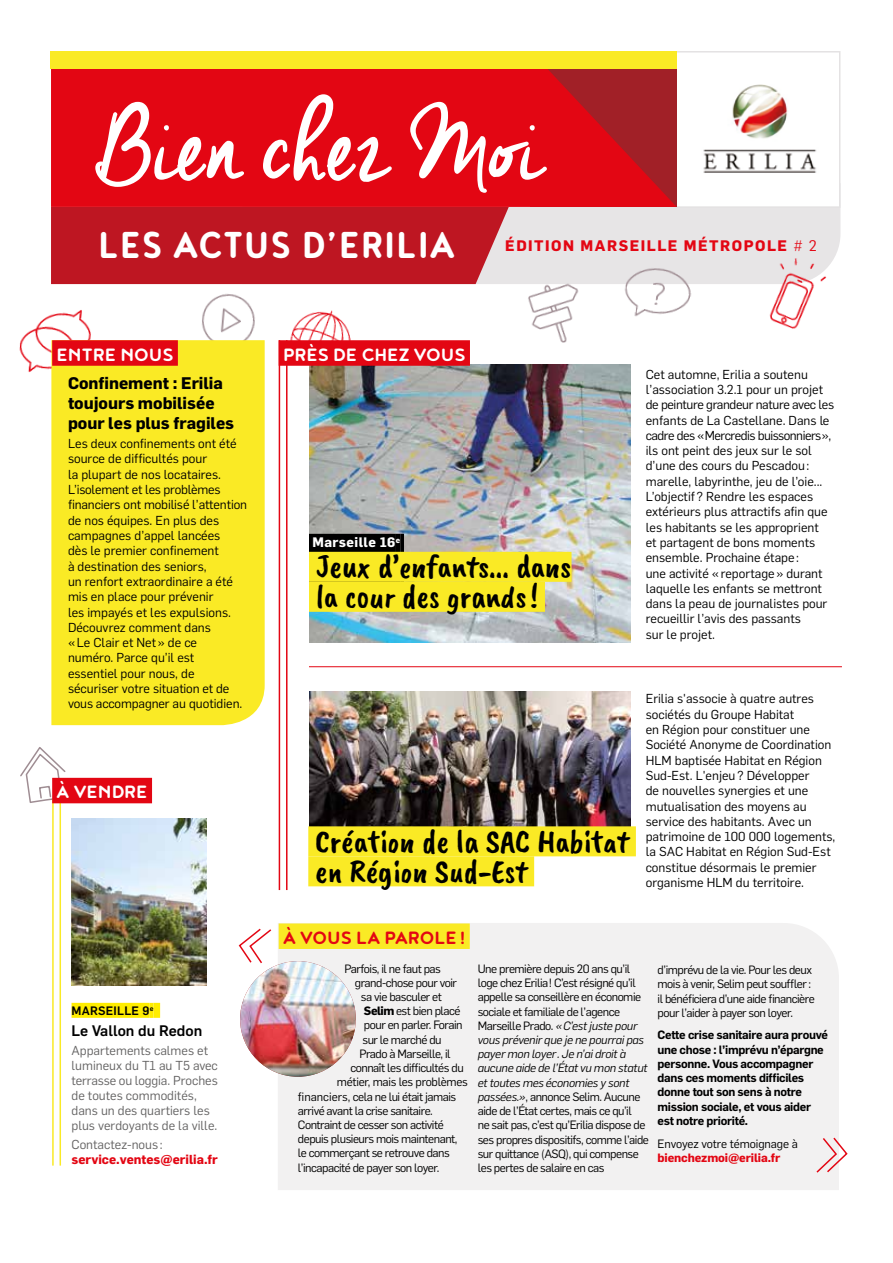
<style>
.page{position:relative;width:893px;height:1263px;background:#fff}
.page>*{position:absolute;margin:0;border:0;box-sizing:border-box;transform-origin:0 0}
.t1{font:125.55px "Cheddar Jack";letter-spacing:-.005em;color:#fff}
.t2{font:46.05px "Noyh Slim R Bold";letter-spacing:.02em;color:#fff}
.t3{font:33px/30px "Caveat Brush";color:#000}
.t4{font:21.9px "Noyh R Bold";color:#fff}
.t5{font:21.9px "Noyh R Bold";color:#e30613}
.t6{font:700 16.5px/19.8px "Flama";color:#000}
.t7{font:700 15px "Flama";letter-spacing:.1em;color:#e30613}
.t8{font:500 15px "Flama";color:#000}
.t9{font:700 13.5px "Flama";letter-spacing:.03em;color:#fff}
.t10{font:12.75px/15.3px "Flama";color:#000}
.t11{font:12.75px/15px "Flama";color:#646363}
.t12{font:700 12.75px "Flama";color:#e30613}
.t13{font:500 12px "Flama";letter-spacing:.02em;color:#000}
.t14{font:11.85px/14.2px "Flama";letter-spacing:-.04em;color:#000}
.t15{font:600 11.85px/14.2px "Flama";letter-spacing:-.025em;color:#000}
.t16{font:11.85px "Flama";letter-spacing:-.01em;color:#000}
.t17{font:700 11.85px "Flama";letter-spacing:-.01em;color:#e30613}
.s1{font-weight:400}
.s2{font-weight:700}
.s3{font-style:italic}
</style>
<div class="page">
<div style="left:509px;top:207px;width:331px;height:77px;background:#e7e5e6"></div>
<div style="left:51px;top:207px;width:458px;height:77px;background:#be1622"></div>
<img style="left:291px;top:310px;width:60px;height:30px">
<img style="left:19px;top:310px;width:72px;height:63px">
<img style="left:187px;top:282px;width:104px;height:96px">
<img style="left:488px;top:247px;width:238px;height:118px">
<img style="left:747px;top:254px;width:93px;height:75px">
<div style="left:674px;top:51px;width:166px;height:157px;background:#fff;border:2px solid #e4e2e3"></div>
<img style="left:703px;top:84px;width:114px;height:89px">
<svg style="left:51px;top:69px;width:626px;height:138px;background:#dc0815"></svg>
<div style="left:50px;top:51px;width:627px;height:18px;background:#faea25"></div>
<div style="left:51px;top:340px;width:214px;height:385px;background:#faea25"></div>
<div style="left:52px;top:340px;width:126px;height:26px;background:#e30613"></div>
<div style="left:278px;top:923px;width:561px;height:267px;background:#f2f1f1"></div>
<hr style="left:279px;top:340px;width:1px;height:550px;background:#e30613">
<hr style="left:286px;top:340px;width:2px;height:550px;background:#e30613">
<img style="left:309px;top:365px;width:322px;height:277px">
<img style="left:309px;top:691px;width:322px;height:135px">
<div style="left:279px;top:340px;width:191px;height:26px;background:#e30613"></div>
<div style="left:279px;top:923px;width:191px;height:26px;background:#faea25"></div>
<svg style="left:238px;top:928px;width:34px;height:35px"></svg>
<svg style="left:815px;top:1136px;width:33px;height:38px"></svg>
<div style="left:309px;top:534px;width:87px;height:57px;background:#000"></div>
<hr style="left:396px;top:534px;width:4px;height:57px;background:#000">
<svg style="left:400px;top:534px;width:4px;height:18px"></svg>
<div style="left:309px;top:552px;width:262px;height:30px;background:#faea25"></div>
<div style="left:309px;top:582px;width:236px;height:30px;background:#faea25"></div>
<img style="left:240px;top:961px;width:116px;height:116px;border-radius:58px">
<div style="left:308px;top:826px;width:328px;height:30px;background:#faea25"></div>
<div style="left:308px;top:856px;width:226px;height:30px;background:#faea25"></div>
<hr style="left:309px;top:666px;width:533px;height:1px;background:#e30613">
<svg style="left:20px;top:747px;width:47px;height:57px"></svg>
<hr style="left:52px;top:799px;width:2px;height:366px;background:#faea25">
<hr style="left:60px;top:799px;width:1px;height:366px;background:#faea25">
<div style="left:52px;top:778px;width:100px;height:25px;background:#e30613"></div>
<div style="left:72px;top:1003px;width:78px;height:15px;background:#ffed00"></div>
<hr style="left:150px;top:1003px;width:3px;height:15px;background:#ffed00">
<div style="left:153px;top:1003px;width:7px;height:15px;background:#ffed00"></div>
<img style="left:72px;top:818px;width:135px;height:168px">
<h1 class="t1" style="left:95px;top:76px;width:451px">Bien chez Moi</h1>
<h2 class="t2" style="left:98px;top:218px;width:358px">LES ACTUS D’ERILIA</h2>
<p class="t7" style="left:505px;top:234px;width:313px">ÉDITION MARSEILLE MÉTROPOLE <span class="s1"># 2</span></p>
<h3 class="t4" style="left:57px;top:342px;width:118px">ENTRE NOUS</h3>
<p class="t6" style="left:68px;top:372px;width:168px">Confinement : Erilia toujours mobilisée pour les plus fragiles</p>
<p class="t10" style="left:68px;top:435px;width:181px">Les deux confinements ont été source de difficultés pour<br>la plupart de nos locataires.<br>L’isolement et les problèmes financiers ont mobilisé l’attention de nos équipes. En plus des campagnes d’appel lancées<br>dès le premier confinement<br>à destination des seniors,<br>un renfort extraordinaire a été mis en place pour prévenir<br>les impayés et les expulsions.<br>Découvrez comment dans<br>«Le Clair et Net» de ce<br>numéro. Parce qu’il est<br>essentiel pour nous, de sécuriser votre situation et de vous accompagner au quotidien.</p>
<h3 class="t4" style="left:57px;top:779px;width:93px">À VENDRE</h3>
<p class="t13" style="left:72px;top:1002px;width:83px">MARSEILLE 9<sup>e</sup></p>
<p class="t8" style="left:72px;top:1020px;width:132px">Le Vallon du Redon</p>
<p class="t11" style="left:72px;top:1042px;width:148px">Appartements calmes et lumineux du T1 au T5 avec terrasse ou loggia. Proches de toutes commodités, dans un des quartiers les plus verdoyants de la ville.</p>
<p class="t11" style="left:72px;top:1136px;width:93px">Contactez-nous :</p>
<p class="t12" style="left:72px;top:1150px;width:148px">service.ventes@erilia.fr</p>
<h3 class="t4" style="left:283px;top:342px;width:184px">PRÈS DE CHEZ VOUS</h3>
<p class="t9" style="left:312px;top:533px;width:89px">Marseille 16<sup>e</sup></p>
<h3 class="t3" style="left:316px;top:552px;width:257px">Jeux d’enfants... dans la cour des grands!</h3>
<p class="t10" style="left:646px;top:366px;width:190px">Cet automne, Erilia a soutenu l’association 3.2.1 pour un projet de peinture grandeur nature avec les enfants de La Castellane. Dans le cadre des «Mercredis buissonniers», ils ont peint des jeux sur le sol d’une des cours du Pescadou: marelle, labyrinthe, jeu de l’oie...<br>L’objectif? Rendre les espaces extérieurs plus attractifs afin que les habitants se les approprient<br>et partagent de bons moments ensemble. Prochaine étape:<br>une activité «reportage» durant laquelle les enfants se mettront dans la peau de journalistes pour recueillir l’avis des passants<br>sur le projet.</p>
<h3 class="t3" style="left:315px;top:827px;width:315px">Création de la SAC Habitat en Région Sud-Est</h3>
<h3 class="t5" style="left:283px;top:925px;width:184px">À VOUS LA PAROLE!</h3>
<p class="t10" style="left:646px;top:690px;width:191px">Erilia s'associe à quatre autres sociétés du Groupe Habitat<br>en Région pour constituer une<br>Société Anonyme de Coordination<br>HLM baptisée Habitat en Région<br>Sud-Est. L'enjeu? Développer<br>de nouvelles synergies et une mutualisation des moyens au service des habitants. Avec un patrimoine de 100 000 logements, la SAC Habitat en Région Sud-Est constitue désormais le premier organisme HLM du territoire.</p>
<p class="t14" style="left:344px;top:960px;width:98px">Parfois, il ne faut pas</p>
<p class="t14" style="left:355px;top:975px;width:104px">grand-chose pour voir</p>
<p class="t14" style="left:361px;top:989px;width:83px">sa vie basculer et</p>
<p class="t14" style="left:364px;top:1003px;width:98px"><span class="s2">Selim</span> est bien placé</p>
<p class="t14" style="left:364px;top:1017px;width:100px">pour en parler. Forain</p>
<p class="t14" style="left:362px;top:1031px;width:81px">sur le marché du</p>
<p class="t14" style="left:359px;top:1046px;width:93px">Prado à Marseille, il</p>
<p class="t14" style="left:350px;top:1060px;width:115px">connaît les difficultés du</p>
<p class="t14" style="left:337px;top:1074px;width:133px">métier, mais les problèmes</p>
<p class="t14" style="left:298px;top:1088px;width:160px">financiers, cela ne lui était jamais</p>
<p class="t14" style="left:298px;top:1103px;width:136px">arrivé avant la crise sanitaire.</p>
<p class="t14" style="left:298px;top:1117px;width:147px">Contraint de cesser son activité</p>
<p class="t14" style="left:298px;top:1131px;width:161px">depuis plusieurs mois maintenant,</p>
<p class="t14" style="left:298px;top:1145px;width:153px">le commerçant se retrouve dans</p>
<p class="t14" style="left:298px;top:1159px;width:143px">l’incapacité de payer son loyer.</p>
<p class="t14" style="left:478px;top:961px;width:173px">Une première depuis 20 ans qu’il loge chez Erilia! C’est résigné qu’il appelle sa conseillère en économie sociale et familiale de l’agence Marseille Prado. <span class="s3">«C’est juste pour vous prévenir que je ne pourrai pas payer mon loyer. Je n’ai droit à aucune aide de l’État vu mon statut et toutes mes économies y sont passées.»</span>, annonce Selim. Aucune aide de l’État certes, mais ce qu’il<br>ne sait pas, c’est qu’Erilia dispose de ses propres dispositifs, comme l’aide sur quittance (ASQ), qui compense les pertes de salaire en cas</p>
<p class="t14" style="left:658px;top:962px;width:159px">d’imprévu de la vie. Pour les deux mois à venir, Selim peut souffler : il bénéficiera d’une aide financière pour l’aider à payer son loyer.</p>
<p class="t15" style="left:658px;top:1027px;width:172px">Cette crise sanitaire aura prouvé une chose : l’imprévu n’épargne personne. Vous accompagner dans ces moments difficiles donne tout son sens à notre mission sociale, et vous aider est notre priorité.</p>
<p class="t16" style="left:658px;top:1135px;width:142px">Envoyez votre témoignage à</p>
<p class="t17" style="left:658px;top:1149px;width:124px">bienchezmoi@erilia.fr</p>
</div>
